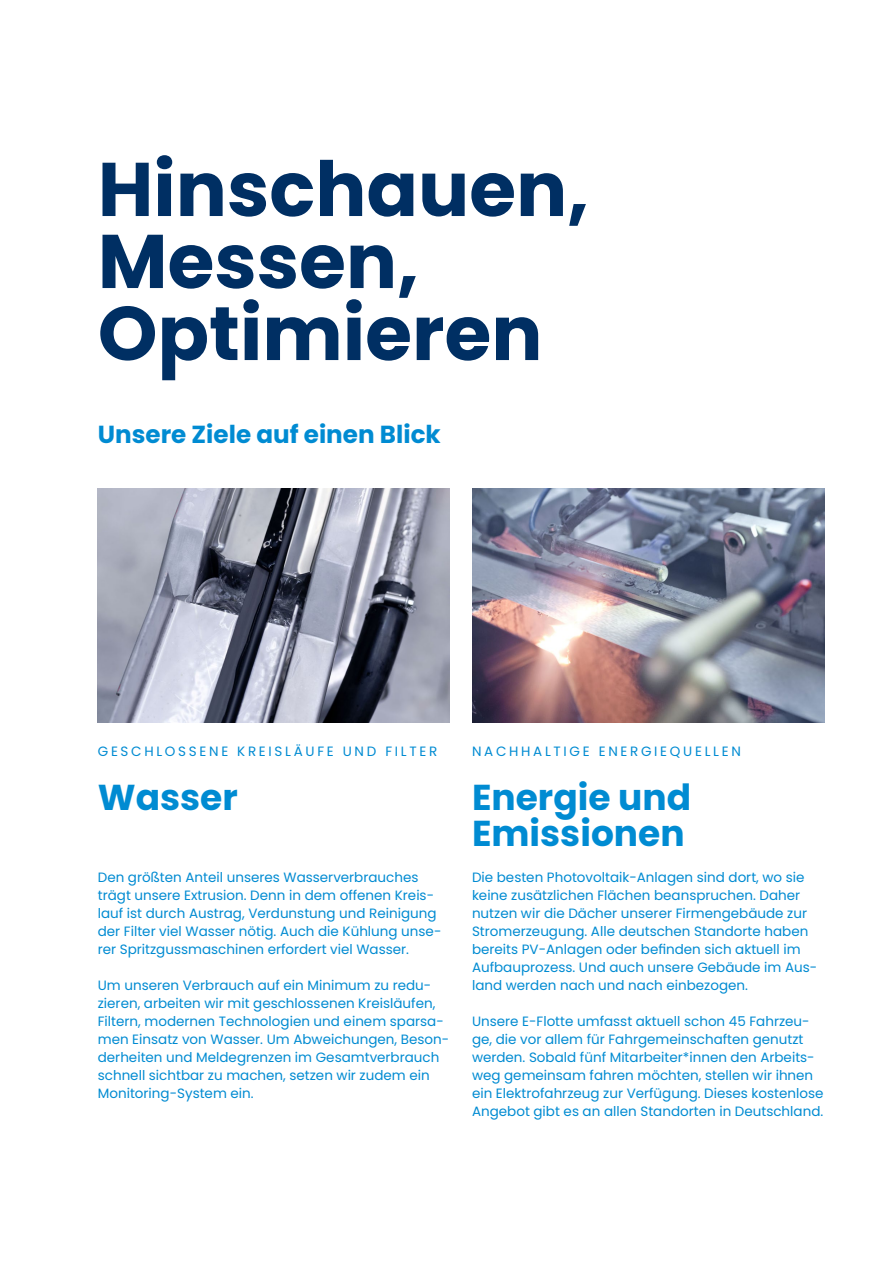
<style>
.page{position:relative;width:893px;height:1263px;background:#fff}
.page>*{position:absolute;margin:0;border:0;box-sizing:border-box;transform-origin:0 0}
.t1{font:700 75.9px/72px "Poppins";color:#002f63}
.t2{font:700 36px/36px "Poppins";color:#008bd2}
.t3{font:700 24.6px "Poppins";color:#008bd2}
.t4{font:13.5px/18px "Poppins";color:#008bd2}
.t5{font:13.5px "Poppins";letter-spacing:.2em;color:#008bd2}
</style>
<div class="page">
<img style="left:98px;top:488px;width:352px;height:234px">
<img style="left:472px;top:488px;width:352px;height:234px">
<h1 class="t1" style="left:98px;top:154px;width:493px">Hinschauen,<br>Messen,<br>Optimieren</h1>
<h3 class="t3" style="left:98px;top:420px;width:344px">Unsere Ziele auf einen Blick</h3>
<p class="t5" style="left:98px;top:743px;width:341px">GESCHLOSSENE KREISLÄUFE UND FILTER</p>
<h2 class="t2" style="left:98px;top:780px;width:142px">Wasser</h2>
<p class="t4" style="left:98px;top:868px;width:345px">Den größten Anteil unseres Wasserverbrauches trägt unsere Extrusion. Denn in dem offenen Kreis&shy;lauf ist durch Austrag, Verdunstung und Reinigung der Filter viel Wasser nötig. Auch die Kühlung unse&shy;rer Spritzgussmaschinen erfordert viel Wasser.</p>
<p class="t4" style="left:98px;top:976px;width:353px">Um unseren Verbrauch auf ein Minimum zu redu&shy;zieren, arbeiten wir mit geschlossenen Kreisläufen, Filtern, modernen Technologien und einem sparsa&shy;men Einsatz von Wasser. Um Abweichungen, Beson&shy;derheiten und Meldegrenzen im Gesamtverbrauch schnell sichtbar zu machen, setzen wir zudem ein Monitoring-System ein.</p>
<p class="t5" style="left:472px;top:743px;width:270px">NACHHALTIGE ENERGIEQUELLEN</p>
<h2 class="t2" style="left:472px;top:780px;width:221px">Energie und<br>Emissionen</h2>
<p class="t4" style="left:472px;top:868px;width:347px">Die besten Photovoltaik-Anlagen sind dort, wo sie keine zusätzlichen Flächen beanspruchen. Daher nutzen wir die Dächer unserer Firmengebäude zur Stromerzeugung. Alle deutschen Standorte haben bereits PV-Anlagen oder befinden sich aktuell im Aufbauprozess. Und auch unsere Gebäude im Aus&shy;land werden nach und nach einbezogen.</p>
<p class="t4" style="left:472px;top:1012px;width:353px">Unsere E-Flotte umfasst aktuell schon 45 Fahrzeu&shy;ge, die vor allem für Fahrgemeinschaften genutzt werden. Sobald fünf Mitarbeiter*innen den Arbeits&shy;weg gemeinsam fahren möchten, stellen wir ihnen ein Elektrofahrzeug zur Verfügung. Dieses kostenlose Angebot gibt es an allen Standorten in Deutschland.</p>
</div>
